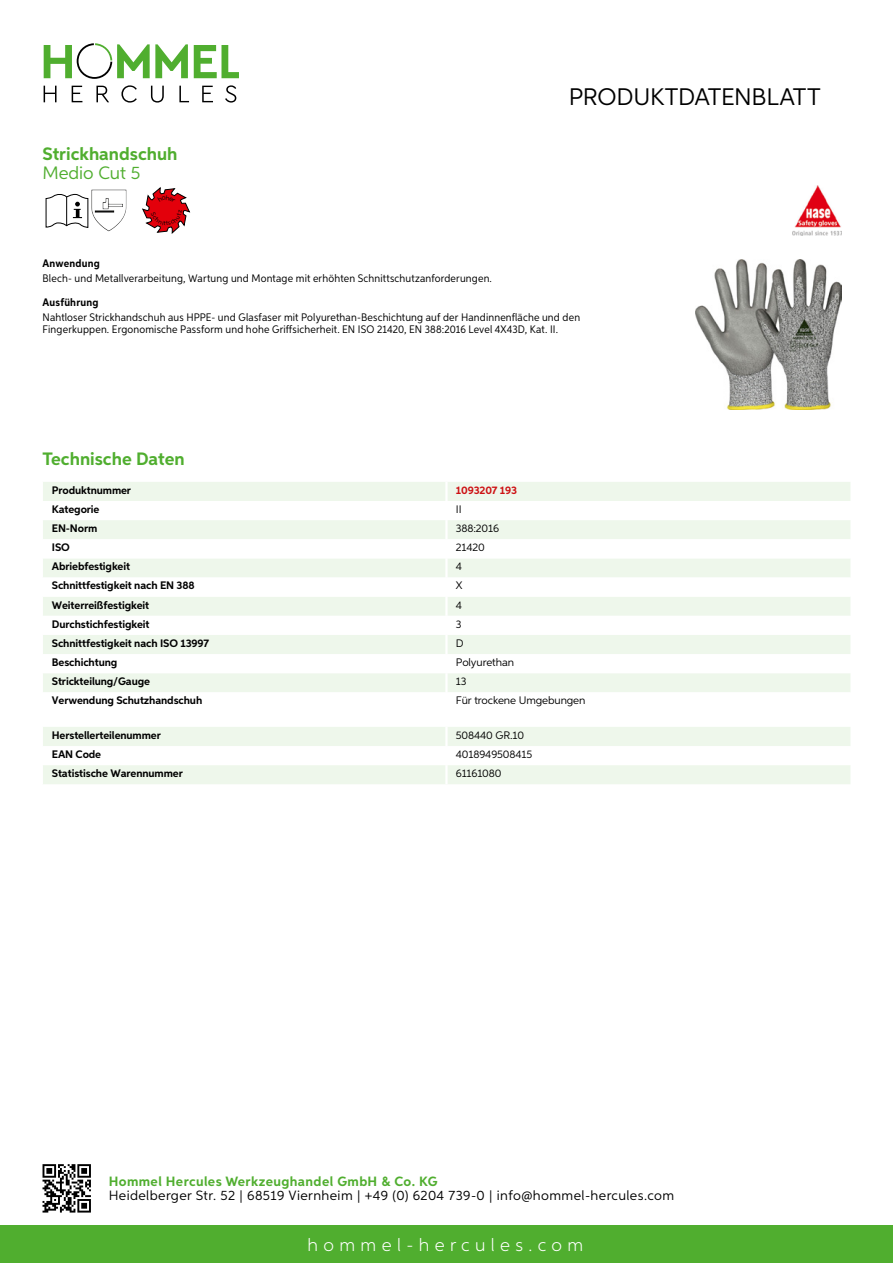
<style>
.page{position:relative;width:893px;height:1263px;background:#fff}
.page>*{position:absolute;margin:0;border:0;box-sizing:border-box;transform-origin:0 0}
.t1{font:24px "Aspira";letter-spacing:-.01em;color:#000}
.t2{font:700 18px "Aspira";color:#50ae2f}
.t3{font:300 18px "Aspira";letter-spacing:.3em;color:#fff}
.t4{font:18px "Aspira";color:#50ae2f}
.t5{font:13.5px "Aspira";letter-spacing:.03em;color:#000}
.t6{font:700 13.5px "Aspira";letter-spacing:.03em;color:#50ae2f}
.t7{font:10.95px/12px "Aspira Nar";letter-spacing:.015em;color:#000}
.t8{font:700 10.95px "Aspira";letter-spacing:-.01em;color:#000}
.t9{font:10.95px "Aspira";letter-spacing:-.01em;color:#000}
.t10{font:700 10.95px "Aspira Nar";letter-spacing:.02em;color:#000}
.t11{font:700 10.95px "Aspira";letter-spacing:-.01em;color:#cd1013}
</style>
<div class="page">
<div style="left:0;top:1226px;width:893px;height:37px;background:#50ae2f"></div>
<svg style="left:43px;top:1164px;width:48px;height:48px"></svg>
<svg style="left:194px;top:45px;width:45px;height:33px"></svg>
<svg style="left:44px;top:43px;width:144px;height:36px"></svg>
<svg style="left:44px;top:86px;width:13px;height:16px"></svg>
<svg style="left:72px;top:86px;width:10px;height:16px"></svg>
<svg style="left:96px;top:86px;width:13px;height:16px"></svg>
<svg style="left:121px;top:85px;width:16px;height:18px"></svg>
<svg style="left:151px;top:86px;width:13px;height:17px"></svg>
<svg style="left:179px;top:86px;width:10px;height:16px"></svg>
<svg style="left:202px;top:86px;width:11px;height:16px"></svg>
<svg style="left:225px;top:85px;width:11px;height:18px"></svg>
<div style="left:43px;top:482px;width:807px;height:19px;background:#eef7eb"></div>
<svg style="left:43px;top:520px;width:807px;height:172px;fill:#eef7eb"></svg>
<hr style="left:445px;top:482px;width:3px;height:19px;background:#fff">
<hr style="left:445px;top:520px;width:3px;height:19px;background:#fff">
<hr style="left:445px;top:539px;width:3px;height:19px;background:#fff">
<hr style="left:445px;top:558px;width:3px;height:19px;background:#fff">
<hr style="left:445px;top:577px;width:3px;height:20px;background:#fff">
<hr style="left:445px;top:597px;width:3px;height:19px;background:#fff">
<hr style="left:445px;top:616px;width:3px;height:19px;background:#fff">
<hr style="left:445px;top:635px;width:3px;height:19px;background:#fff">
<hr style="left:445px;top:654px;width:3px;height:19px;background:#fff">
<hr style="left:445px;top:673px;width:3px;height:19px;background:#fff">
<svg style="left:43px;top:727px;width:807px;height:57px"></svg>
<hr style="left:445px;top:765px;width:3px;height:19px;background:#fff">
<svg style="left:46px;top:193px;width:42px;height:35px"></svg>
<img style="left:91px;top:189px;width:8px;height:35px">
<img style="left:696px;top:259px;width:146px;height:150px">
<img style="left:792px;top:185px;width:50px;height:50px">
<svg style="left:142px;top:187px;width:48px;height:47px"></svg>
<h2 class="t2" style="left:43px;top:142px;width:137px">Strickhandschuh</h2>
<h2 class="t4" style="left:43px;top:162px;width:99px">Medio Cut 5</h2>
<h1 class="t1" style="left:569px;top:82px;width:253px">Produktdatenblatt</h1>
<p class="t10" style="left:43px;top:257px;width:59px">Anwendung</p>
<p class="t7" style="left:43px;top:273px;width:451px">Blech- und Metallverarbeitung, Wartung und Montage mit erhöhten Schnittschutzanforderungen.</p>
<p class="t10" style="left:43px;top:295px;width:58px">Ausführung</p>
<p class="t7" style="left:43px;top:311px;width:539px">Nahtloser Strickhandschuh aus HPPE- und Glasfaser mit Polyurethan-Beschichtung auf der Handinnenfläche und den<br>Fingerkuppen. Ergonomische Passform und hohe Griffsicherheit. EN ISO 21420, EN 388:2016 Level 4X43D, Kat. II.</p>
<h2 class="t2" style="left:43px;top:448px;width:144px">Technische Daten</h2>
<p class="t8" style="left:52px;top:483px;width:81px">Produktnummer</p>
<p class="t11" style="left:456px;top:483px;width:63px">1093207 193</p>
<p class="t8" style="left:52px;top:502px;width:49px">Kategorie</p>
<p class="t9" style="left:456px;top:502px;width:7px">II</p>
<p class="t8" style="left:52px;top:521px;width:47px">EN-Norm</p>
<p class="t9" style="left:456px;top:522px;width:45px">388:2016</p>
<p class="t8" style="left:52px;top:541px;width:19px">ISO</p>
<p class="t9" style="left:456px;top:541px;width:30px">21420</p>
<p class="t8" style="left:52px;top:560px;width:80px">Abriebfestigkeit</p>
<p class="t9" style="left:456px;top:560px;width:8px">4</p>
<p class="t8" style="left:52px;top:579px;width:144px">Schnittfestigkeit nach EN 388</p>
<p class="t9" style="left:456px;top:579px;width:8px">X</p>
<p class="t8" style="left:52px;top:598px;width:99px">Weiterreißfestigkeit</p>
<p class="t9" style="left:456px;top:598px;width:8px">4</p>
<p class="t8" style="left:52px;top:617px;width:99px">Durchstichfestigkeit</p>
<p class="t9" style="left:456px;top:617px;width:7px">3</p>
<p class="t8" style="left:52px;top:636px;width:159px">Schnittfestigkeit nach ISO 13997</p>
<p class="t9" style="left:456px;top:636px;width:8px">D</p>
<p class="t8" style="left:52px;top:655px;width:67px">Beschichtung</p>
<p class="t9" style="left:456px;top:655px;width:60px">Polyurethan</p>
<p class="t8" style="left:52px;top:675px;width:100px">Strickteilung/Gauge</p>
<p class="t9" style="left:456px;top:675px;width:12px">13</p>
<p class="t8" style="left:52px;top:694px;width:152px">Verwendung Schutzhandschuh</p>
<p class="t9" style="left:456px;top:694px;width:131px">Für trockene U mgebungen</p>
<p class="t8" style="left:52px;top:728px;width:111px">Herstellerteilenummer</p>
<p class="t9" style="left:456px;top:728px;width:70px">508440 GR.10</p>
<p class="t8" style="left:52px;top:747px;width:51px">EAN Code</p>
<p class="t9" style="left:456px;top:747px;width:78px">4018949508415</p>
<p class="t8" style="left:52px;top:766px;width:132px">Statistische Warennummer</p>
<p class="t9" style="left:456px;top:767px;width:47px">61161080</p>
<p class="t6" style="left:109px;top:1172px;width:330px">Hommel Hercules Werkzeughandel GmbH &amp; Co. KG</p>
<p class="t5" style="left:109px;top:1187px;width:567px">Heidelberger Str. 52 | 68519 Viernheim | +49 (0) 6204 739-0 | info@hommel-hercules.com</p>
<h2 class="t3" style="left:307px;top:1234px;width:277px">hommel-hercules.com</h2>
</div>
